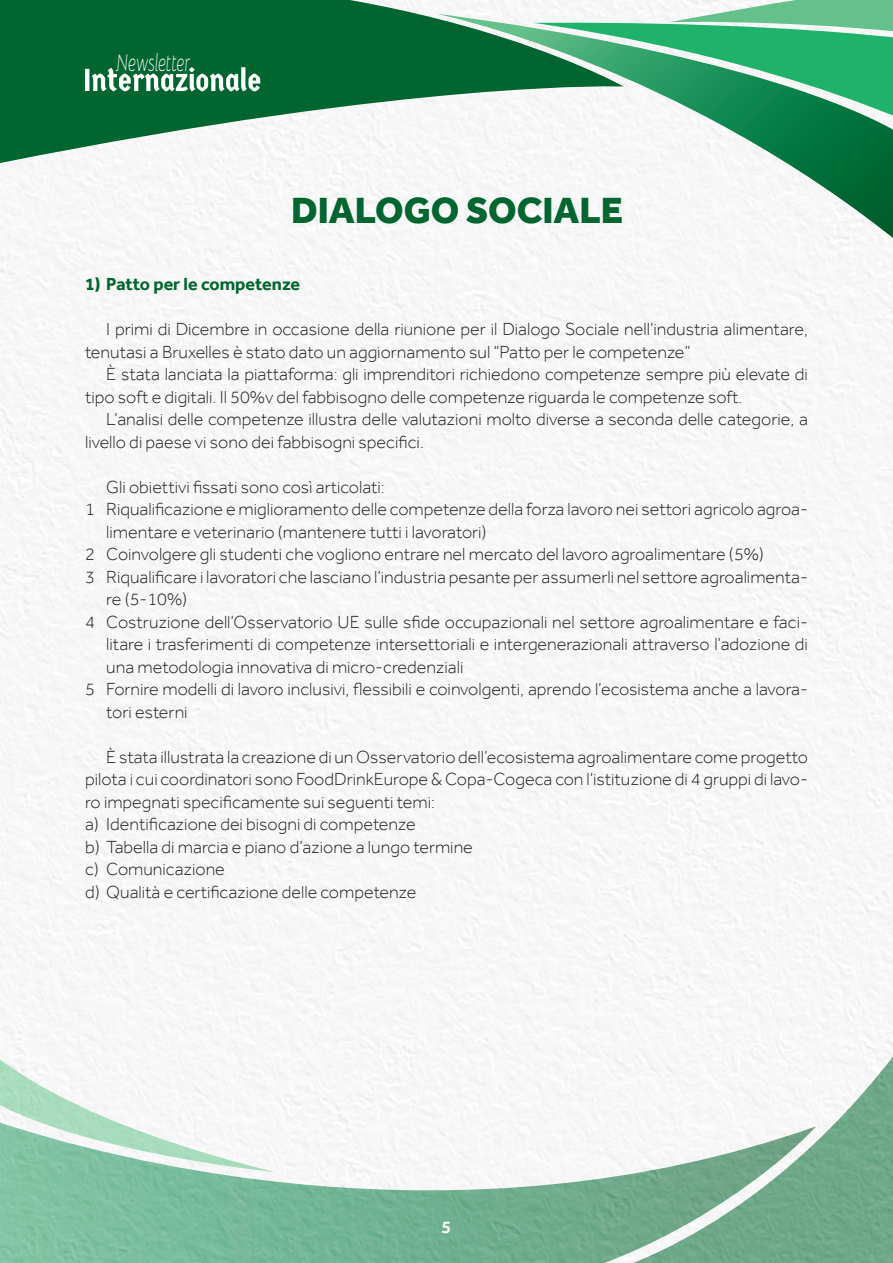
<style>
.page{position:relative;width:893px;height:1263px;background:#fff}
.page>*{position:absolute;margin:0;border:0;box-sizing:border-box;transform-origin:0 0}
.t1{font:800 37.5px "Effra";color:#00652e}
.t2{font:italic 300 24.15px "Bellota";color:#fff;scale:.67 1}
.t3{font:300 18px/22.5px "Effra";color:#231f20}
.t4{font:700 18px "Effra";color:#00652e}
.t5{font:500 18px "Effra";color:#fff}
</style>
<div class="page">
<svg style="left:0;top:1122px;width:568px;height:141px"></svg>
<svg style="left:568px;top:1040px;width:325px;height:223px"></svg>
<svg style="left:0;top:1059px;width:276px;height:113px"></svg>
<svg style="left:0;top:0;width:533px;height:163px;fill:#00652e"></svg>
<svg style="left:436px;top:14px;width:457px;height:234px"></svg>
<svg style="left:533px;top:0;width:360px;height:121px"></svg>
<svg style="left:85px;top:67px;width:175px;height:24px"></svg>
<h2 class="t2" style="left:116px;top:44px;width:112px">Newsletter</h2>
<h1 class="t1" style="left:291px;top:188px;width:333px">DIALOGO SOCIALE</h1>
<p class="t4" style="left:85px;top:273px;width:217px">1) Patto per le competenze</p>
<p class="t3" style="left:85px;top:318px;width:724px;text-indent:21px">I primi di Dicembre in occasione della riunione per il Dialogo Sociale nell’industria alimentare, tenutasi a Bruxelles è stato dato un aggiornamento sul “Patto per le competenze”</p>
<p class="t3" style="left:85px;top:363px;width:724px;text-indent:21px">È stata lanciata la piattaforma: gli imprenditori richiedono competenze sempre più elevate di tipo soft e digitali. Il 50%v del fabbisogno delle competenze riguarda le competenze soft.</p>
<p class="t3" style="left:85px;top:408px;width:724px;text-indent:21px">L’analisi delle competenze illustra delle valutazioni molto diverse a seconda delle categorie, a livello di paese vi sono dei fabbisogni specifici.</p>
<p class="t3" style="left:106px;top:475px;width:280px">Gli obiettivi fissati sono così articolati:</p>
<p class="t3" style="left:85px;top:498px;width:724px">1 Riqualificazione e miglioramento delle competenze della forza lavoro nei settori agricolo agroa-</p>
<p class="t3" style="left:106px;top:520px;width:382px">limentare e veterinario (mantenere tutti i lavoratori)</p>
<p class="t3" style="left:85px;top:543px;width:680px">2 Coinvolgere gli studenti che vogliono entrare nel mercato del lavoro agroalimentare (5%)</p>
<p class="t3" style="left:85px;top:565px;width:724px">3 Riqualificare i lavoratori che lasciano l’industria pesante per assumerli nel settore agroalimenta-</p>
<p class="t3" style="left:106px;top:588px;width:82px">re (5-10%)</p>
<p class="t3" style="left:85px;top:610px;width:724px">4 Costruzione dell’Osservatorio UE sulle sfide occupazionali nel settore agroalimentare e faci-</p>
<p class="t3" style="left:106px;top:633px;width:703px">litare i trasferimenti di competenze intersettoriali e intergenerazionali attraverso l’adozione di</p>
<p class="t3" style="left:106px;top:655px;width:359px">una metodologia innovativa di micro-credenziali</p>
<p class="t3" style="left:85px;top:678px;width:724px">5 Fornire modelli di lavoro inclusivi, flessibili e coinvolgenti, aprendo l’ecosistema anche a lavora-</p>
<p class="t3" style="left:106px;top:700px;width:83px">tori esterni</p>
<p class="t3" style="left:85px;top:745px;width:724px;text-indent:21px">È stata illustrata la creazione di un Osservatorio dell’ecosistema agroalimentare come progetto pilota i cui coordinatori sono FoodDrinkEurope &amp; Copa-Cogeca con l’istituzione di 4 gruppi di lavo&shy;ro impegnati specificamente sui seguenti temi:<br>a) Identificazione dei bisogni di competenze<br>b) Tabella di marcia e piano d’azione a lungo termine<br>c) Comunicazione<br>d) Qualità e certificazione delle competenze</p>
<p class="t5" style="left:442px;top:1216px;width:11px">5</p>
</div>
